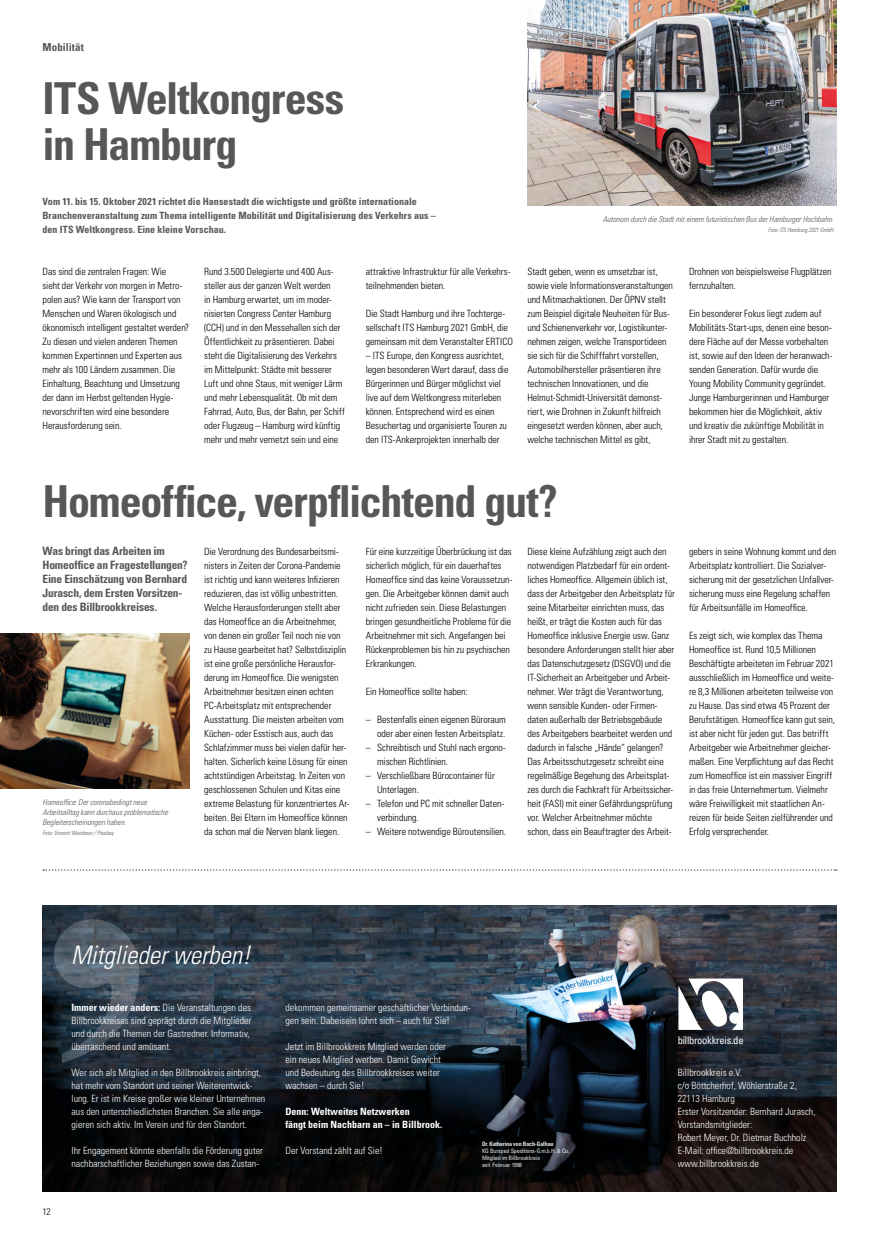
<style>
.page{position:relative;width:879px;height:1248px;background:#fff}
.page>*{position:absolute;margin:0;border:0;box-sizing:border-box;transform-origin:0 0}
.t1{font:700 condensed 44px/46px "Univers LT Std";letter-spacing:-.03em;color:#575756}
.t2{font:italic 300 condensed 25.5px "Univers LT Std";color:#fff}
.t3{font:700 condensed 11.5px/14px "Univers LT Std";letter-spacing:-.015em;color:#575756}
.t4{font:700 condensed 11px "Univers LT Std";letter-spacing:.005em;color:#575756}
.t5{font:condensed 10.6px "Univers LT";letter-spacing:-.02em;color:#fff}
.t6{font:300 condensed 10px/14px "Univers LT Std";letter-spacing:-.005em;color:#000}
.t7{font:300 condensed 10px/13px "Univers LT Std";color:#fff}
.t8{font:700 condensed 10px/14px "Univers LT Std";letter-spacing:.005em;color:#575756}
.t9{font:700 condensed 10px/13px "Univers LT Std";color:#fff}
.t10{font:300 condensed 9.5px "Univers LT Std";color:#000}
.t11{font:italic 300 condensed 8px/10px "Univers LT Std";color:#575756}
.t12{font:condensed 6px/7.2px "Univers LT";letter-spacing:-.02em;color:#fff}
.t13{font:italic 300 condensed 6px "Univers LT Std";color:#575756}
.t14{font:700 condensed 6px "Univers LT Std";letter-spacing:-.02em;color:#fff}
.s1{font-weight:700}
</style>
<div class="page">
<img style="left:213px;top:905px;width:623px;height:286px">
<img style="left:43px;top:905px;width:170px;height:286px">
<svg style="left:54px;top:919px;width:85px;height:143px;background:#3f4c58"></svg>
<svg style="left:678px;top:978px;width:65px;height:51px"></svg>
<img style="left:527px;top:0;width:309px;height:206px">
<img style="left:0;top:633px;width:190px;height:155px">
<svg style="left:43px;top:869px;width:793px;height:1px"></svg>
<p class="t4" style="left:43px;top:40px;width:43px">Mobilität</p>
<h1 class="t1" style="left:43px;top:75px;width:303px">ITS Weltkongress in Hamburg</h1>
<p class="t8" style="left:43px;top:194px;width:395px">Vom 11. bis 15. Oktober 2021 richtet die Hansestadt die wichtigste und größte internationale<br>Branchenveranstaltung zum Thema intelligente Mobilität und Digitalisierung des Verkehrs aus – den ITS Weltkongress. Eine kleine Vorschau.</p>
<p class="t6" style="left:43px;top:264px;width:148px">Das sind die zentralen Fragen: Wie<br>sieht der Verkehr von morgen in Metro&shy;polen aus? Wie kann der Transport von Menschen und Waren ökologisch und ökonomisch intelligent gestaltet werden?<br>Zu diesen und vielen anderen Themen kommen Expertinnen und Experten aus mehr als 100 Ländern zusammen. Die Einhaltung, Beachtung und Umsetzung der dann im Herbst geltenden Hygie&shy;nevorschriften wird eine besondere Herausforderung sein.</p>
<p class="t6" style="left:204px;top:264px;width:142px">Rund 3.500 Delegierte und 400 Aus&shy;steller aus der ganzen Welt werden<br>in Hamburg erwartet, um im moder&shy;nisierten Congress Center Hamburg (CCH) und in den Messehallen sich der Öffentlichkeit zu präsentieren. Dabei steht die Digitalisierung des Verkehrs im Mittelpunkt: Städte mit besserer Luft und ohne Staus, mit weniger Lärm und mehr Lebensqualität. Ob mit dem Fahrrad, Auto, Bus, der Bahn, per Schiff oder Flugzeug – Hamburg wird künftig mehr und mehr vernetzt sein und eine</p>
<p class="t6" style="left:366px;top:264px;width:146px">attraktive Infrastruktur für alle Verkehrs&shy;teilnehmenden bieten.</p>
<p class="t6" style="left:366px;top:306px;width:149px">Die Stadt Hamburg und ihre Tochterge&shy;sellschaft ITS Hamburg 2021 GmbH, die gemeinsam mit dem Veranstalter ERTICO</p>
<p class="t6" style="left:366px;top:348px;width:144px">– ITS Europe, den Kongress ausrichtet, legen besonderen Wert darauf, dass die Bürgerinnen und Bürger möglichst viel live auf dem Weltkongress miterleben können. Entsprechend wird es einen Besuchertag und organisierte Touren zu den ITS-Ankerprojekten innerhalb der</p>
<p class="t11" style="left:603px;top:214px;width:232px">Autonom durch die Stadt mit einem futuristischen Bus der Hamburger Hochbahn.</p>
<p class="t13" style="left:768px;top:226px;width:67px">Foto: ITS Hamburg 2021 GmbH</p>
<p class="t6" style="left:527px;top:264px;width:147px">Stadt geben, wenn es umsetzbar ist, sowie viele Informationsveranstaltungen und Mitmachaktionen. Der ÖPNV stellt zum Beispiel digitale Neuheiten für Bus&shy;und Schienenverkehr vor, Logistikunter&shy;nehmen zeigen, welche Transportideen sie sich für die Schifffahrt vorstellen, Automobilhersteller präsentieren ihre technischen Innovationen, und die Helmut-Schmidt-Universität demonst&shy;riert, wie Drohnen in Zukunft hilfreich eingesetzt werden können, aber auch, welche technischen Mittel es gibt,</p>
<p class="t6" style="left:689px;top:264px;width:144px">Drohnen von beispielsweise Flugplätzen fernzuhalten.</p>
<p class="t6" style="left:689px;top:306px;width:145px">Ein besonderer Fokus liegt zudem auf Mobilitäts-Start-ups, denen eine beson&shy;dere Fläche auf der Messe vorbehalten ist, sowie auf den Ideen der heranwach&shy;senden Generation. Dafür wurde die Young Mobility Community gegründet.<br>Junge Hamburgerinnen und Hamburger bekommen hier die Möglichkeit, aktiv und kreativ die zukünftige Mobilität in ihrer Stadt mit zu gestalten.</p>
<h1 class="t1" style="left:43px;top:478px;width:517px">Homeoffice, verpflichtend gut?</h1>
<p class="t3" style="left:43px;top:544px;width:147px">Was bringt das Arbeiten im<br>Homeoffice an Fragestellungen?<br>Eine Einschätzung von Bernhard<br>Jurasch, dem Ersten Vorsitzen&shy;den des Billbrookkreises.</p>
<p class="t6" style="left:204px;top:544px;width:147px">Die Verordnung des Bundesarbeitsmi&shy;nisters in Zeiten der Corona-Pandemie ist richtig und kann weiteres Infizieren reduzieren, das ist völlig unbestritten.<br>Welche Herausforderungen stellt aber das Homeoffice an die Arbeitnehmer, von denen ein großer Teil noch nie von zu Hause gearbeitet hat? Selbstdisziplin ist eine große persönliche Herausfor&shy;derung im Homeoffice. Die wenigsten Arbeitnehmer besitzen einen echten PC-Arbeitsplatz mit entsprechender Ausstattung. Die meisten arbeiten vom Küchen- oder Esstisch aus, auch das Schlafzimmer muss bei vielen dafür her&shy;halten. Sicherlich keine Lösung für einen achtstündigen Arbeitstag. In Zeiten von geschlossenen Schulen und Kitas eine extreme Belastung für konzentriertes Ar&shy;beiten. Bei Eltern im Homeoffice können da schon mal die Nerven blank liegen.</p>
<p class="t6" style="left:366px;top:544px;width:148px">Für eine kurzzeitige Überbrückung ist das sicherlich möglich, für ein dauerhaftes Homeoffice sind das keine Voraussetzun&shy;gen. Die Arbeitgeber können damit auch nicht zufrieden sein. Diese Belastungen bringen gesundheitliche Probleme für die Arbeitnehmer mit sich. Angefangen bei Rückenproblemen bis hin zu psychischen Erkrankungen.</p>
<p class="t6" style="left:527px;top:544px;width:149px">Diese kleine Aufzählung zeigt auch den notwendigen Platzbedarf für ein ordent&shy;liches Homeoffice. Allgemein üblich ist, dass der Arbeitgeber den Arbeitsplatz für seine Mitarbeiter einrichten muss, das heißt, er trägt die Kosten auch für das Homeoffice inklusive Energie usw. Ganz besondere Anforderungen stellt hier aber das Datenschutzgesetz (DSGVO) und die IT-Sicherheit an Arbeitgeber und Arbeit&shy;nehmer. Wer trägt die Verantwortung, wenn sensible Kunden- oder Firmen&shy;daten außerhalb der Betriebsgebäude des Arbeitgebers bearbeitet werden und dadurch in falsche „Hände“ gelangen?<br>Das Arbeitsschutzgesetz schreibt eine regelmäßige Begehung des Arbeitsplat&shy;zes durch die Fachkraft für Arbeitssicher&shy;heit (FASI) mit einer Gefährdungsprüfung vor. Welcher Arbeitnehmer möchte schon, dass ein Beauftragter des Arbeit-</p>
<p class="t6" style="left:689px;top:544px;width:149px">gebers in seine Wohnung kommt und den Arbeitsplatz kontrolliert. Die Sozialver&shy;sicherung mit der gesetzlichen Unfallver&shy;sicherung muss eine Regelung schaffen für Arbeitsunfälle im Homeoffice.</p>
<p class="t6" style="left:689px;top:628px;width:148px">Es zeigt sich, wie komplex das Thema Homeoffice ist. Rund 10,5 Millionen Beschäftigte arbeiteten im Februar 2021 ausschließlich im Homeoffice und weite&shy;re 8,3 Millionen arbeiteten teilweise von zu Hause. Das sind etwa 45 Prozent der Berufstätigen. Homeoffice kann gut sein, ist aber nicht für jeden gut. Das betrifft Arbeitgeber wie Arbeitnehmer gleicher&shy;maßen. Eine Verpflichtung auf das Recht zum Homeoffice ist ein massiver Eingriff in das freie Unternehmertum. Vielmehr wäre Freiwilligkeit mit staatlichen An&shy;reizen für beide Seiten zielführender und Erfolg versprechender.</p>
<p class="t6" style="left:366px;top:684px;width:104px">Ein Homeoffice sollte haben:</p>
<p class="t6" style="left:366px;top:712px;width:142px;text-align:right">– Bestenfalls einen eigenen Büroraum oder aber einen festen Arbeitsplatz.</p>
<p class="t6" style="left:377px;top:740px;width:130px;text-indent:-11px">– Schreibtisch und Stuhl nach ergono&shy;mischen Richtlinien.</p>
<p class="t6" style="left:377px;top:768px;width:119px;text-indent:-11px">– Verschließbare Bürocontainer für<br>Unterlagen.</p>
<p class="t6" style="left:377px;top:796px;width:129px;text-indent:-11px">– Telefon und PC mit schneller Daten&shy;verbindung.</p>
<p class="t6" style="left:366px;top:824px;width:142px">– Weitere notwendige Büroutensilien.</p>
<p class="t11" style="left:43px;top:797px;width:127px">Homeoffice: Der coronabedingt neue<br>Arbeitsalltag kann durchaus problematische<br>Begleiterscheinungen haben.</p>
<p class="t13" style="left:43px;top:829px;width:73px">Foto: Vinzent Weinbeer / Pixabay</p>
<p class="t10" style="left:43px;top:1205px;width:10px">12</p>
<h2 class="t2" style="left:71px;top:939px;width:181px">Mitglieder werben!</h2>
<p class="t7" style="left:71px;top:1000px;width:181px"><span class="s1">Immer wieder anders:</span> Die Veranstaltungen des Billbrookkreises sind geprägt durch die Mitglieder und durch die Themen der Gastredner. Informativ, überraschend und amüsant.</p>
<p class="t7" style="left:71px;top:1065px;width:195px">Wer sich als Mitglied in den Billbrookkreis einbringt, hat mehr vom Standort und seiner Weiterentwick&shy;lung. Er ist im Kreise großer wie kleiner Unternehmen aus den unterschiedlichsten Branchen. Sie alle enga&shy;gieren sich aktiv. Im Verein und für den Standort.</p>
<p class="t7" style="left:71px;top:1143px;width:193px">Ihr Engagement könnte ebenfalls die Förderung guter nachbarschaftlicher Beziehungen sowie das Zustan-</p>
<p class="t7" style="left:285px;top:1000px;width:187px">dekommen gemeinsamer geschäftlicher Verbindun&shy;gen sein. Dabeisein lohnt sich – auch für Sie!</p>
<p class="t7" style="left:285px;top:1039px;width:162px">Jetzt im Billbrookkreis Mitglied werden oder ein neues Mitglied werben. Damit Gewicht und Bedeutung des Billbrookkreises weiter wachsen – durch Sie!</p>
<p class="t9" style="left:285px;top:1104px;width:158px">Denn: Weltweites Netzwerken<br>fängt beim Nachbarn an – in Billbrook.</p>
<p class="t7" style="left:285px;top:1143px;width:99px">Der Vorstand zählt auf Sie!</p>
<p class="t14" style="left:482px;top:1139px;width:73px">Dr. Katharina von Boch-Galhau</p>
<p class="t12" style="left:482px;top:1146px;width:89px">KG Bursped Speditions-G.m.b.H. &amp; Co.<br>Mitglied im Billbrookkreis<br>seit Februar 1998</p>
<p class="t5" style="left:677px;top:1033px;width:67px">billbrookkreis.de</p>
<p class="t7" style="left:677px;top:1065px;width:139px">Billbrookkreis e.V.<br>c/o Böttcherhof, Wöhlerstraße 2,<br>22113 Hamburg<br>Erster Vorsitzender: Bernhard Jurasch,<br>Vorstandsmitglieder:<br>Robert Meyer, Dr. Dietmar Buchholz<br>E-Mail: office@billbrookkreis.de www.billbrookkreis.de</p>
</div>
